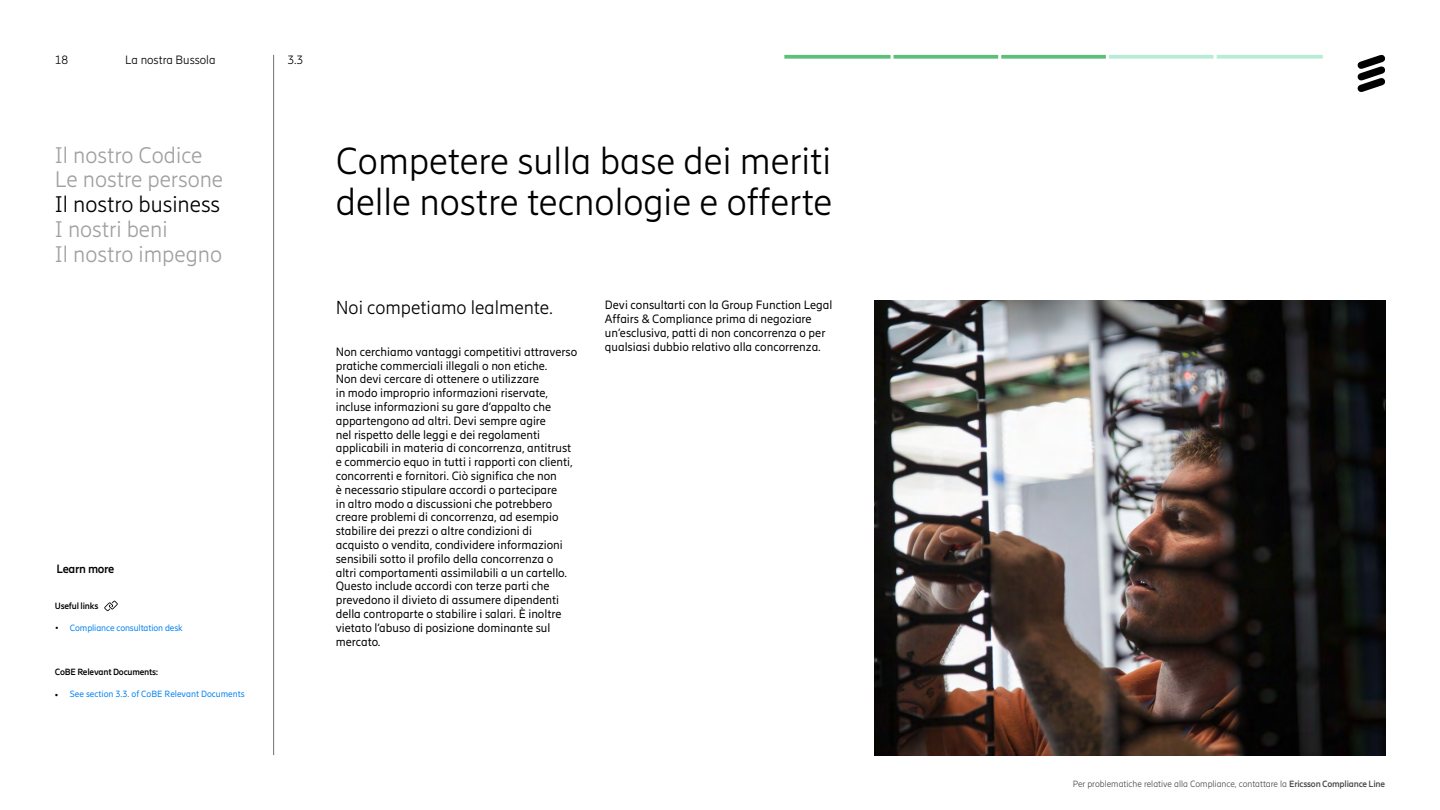
<style>
.page{position:relative;width:1440px;height:810px;background:#fff}
.page>*{position:absolute;margin:0;border:0;box-sizing:border-box;transform-origin:0 0}
.t1{font:300 37.5px/41.2px "Ericsson Hilda";color:#000}
.t2{font:300 22.5px/24.8px "Ericsson Hilda";color:#a0a0a0}
.t3{font:300 22.5px "Ericsson Hilda";color:#000}
.t4{font:300 18.75px "Ericsson Hilda";color:#000}
.t5{font:12px/13.8px "Ericsson Hilda";color:#000}
.t6{font:300 12px "Ericsson Hilda";color:#000}
.t7{font:700 12px "Ericsson Hilda";letter-spacing:-.025em;color:#000}
.t8{font:300 9px "Ericsson Hilda";color:#484848}
.t9{font:9px "Ericsson Hilda";letter-spacing:-.005em;color:#0082f0}
.t10{font:700 9px "Ericsson Hilda";letter-spacing:-.025em;color:#000}
.s1{color:#000}
.s2{font-family:"Minion Pro";color:#000}
.s3{font-weight:700}
</style>
<div class="page">
<svg style="left:1358px;top:55px;width:27px;height:37px"></svg>
<svg style="left:784px;top:55px;width:107px;height:4px"></svg>
<svg style="left:894px;top:55px;width:104px;height:4px"></svg>
<svg style="left:1001px;top:55px;width:105px;height:4px"></svg>
<svg style="left:1109px;top:55px;width:105px;height:4px"></svg>
<svg style="left:1217px;top:55px;width:106px;height:4px"></svg>
<hr style="left:273px;top:55px;width:1px;height:700px;background:#727272">
<svg style="left:104px;top:601px;width:14px;height:10px"></svg>
<img style="left:874px;top:300px;width:511px;height:455px">
<p class="t6" style="left:125px;top:53px;width:92px">La nostra Bussola</p>
<p class="t6" style="left:55px;top:53px;width:15px">18</p>
<p class="t6" style="left:288px;top:53px;width:17px">3.3</p>
<h2 class="t2" style="left:55px;top:143px;width:170px">Il nostro Codice<br>Le nostre persone</h2>
<h2 class="t3" style="left:55px;top:192px;width:167px">Il nostro business</h2>
<h2 class="t2" style="left:55px;top:217px;width:169px">I nostri beni<br>Il nostro impegno</h2>
<p class="t7" style="left:56px;top:562px;width:60px">Learn more</p>
<p class="t10" style="left:55px;top:601px;width:45px">Useful links</p>
<p class="t9" style="left:55px;top:623px;width:129px"><span class="s1">•</span> Compliance consultation desk</p>
<p class="t10" style="left:55px;top:667px;width:105px">CoBE Relevant Documents:</p>
<p class="t9" style="left:55px;top:688px;width:191px"><span class="s2">•</span> See section 3.3. of CoBE Relevant Documents</p>
<h1 class="t1" style="left:336px;top:141px;width:498px">Competere sulla base dei meriti delle nostre tecnologie e offerte</h1>
<h3 class="t4" style="left:336px;top:297px;width:219px">Noi competiamo lealmente.</h3>
<p class="t5" style="left:336px;top:345px;width:243px">Non cerchiamo vantaggi competitivi attraverso pratiche commerciali illegali o non etiche.<br>Non devi cercare di ottenere o utilizzare<br>in modo improprio informazioni riservate, incluse informazioni su gare d’appalto che appartengono ad altri. Devi sempre agire<br>nel rispetto delle leggi e dei regolamenti applicabili in materia di concorrenza, antitrust e commercio equo in tutti i rapporti con clienti, concorrenti e fornitori. Ciò significa che non<br>è necessario stipulare accordi o partecipare<br>in altro modo a discussioni che potrebbero creare problemi di concorrenza, ad esempio stabilire dei prezzi o altre condizioni di acquisto o vendita, condividere informazioni sensibili sotto il profilo della concorrenza o<br>altri comportamenti assimilabili a un cartello.<br>Questo include accordi con terze parti che prevedono il divieto di assumere dipendenti della controparte o stabilire i salari. È inoltre vietato l’abuso di posizione dominante sul mercato.</p>
<p class="t5" style="left:605px;top:298px;width:229px">Devi consultarti con la Group Function Legal Affairs &amp; Compliance prima di negoziare un’esclusiva, patti di non concorrenza o per qualsiasi dubbio relativo alla concorrenza.</p>
<p class="t8" style="left:1073px;top:779px;width:314px">Per problematiche relative alla Compliance, contattare la <span class="s3">Ericsson Compliance Line</span></p>
</div>
